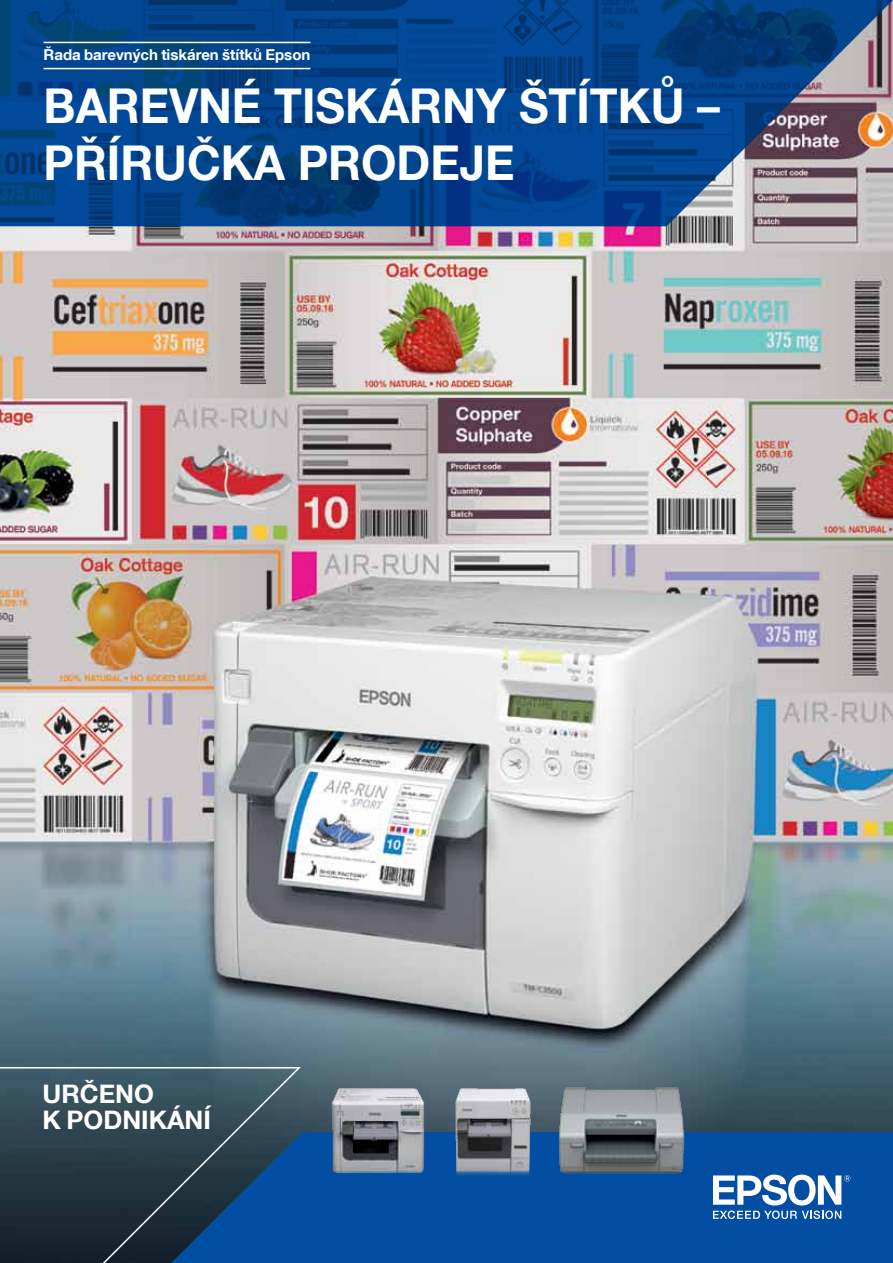
<style>
.page{position:relative;width:893px;height:1263px;background:#fff}
.page>*{position:absolute;margin:0;border:0;box-sizing:border-box;transform-origin:0 0}
.t1{font:700 48px "Helvetica Neue LT Com";color:#fff;scale:.95 1}
.t2{font:700 25.5px/25.5px "Helvetica Neue LT Com";color:#fff}
.t3{font:700 15px "Helvetica Neue LT Com";color:#fff}
</style>
<div class="page">
<img style="left:0;top:226px;width:893px;height:906px">
<div style="left:303px;top:1132px;width:590px;height:131px;background:#034ea2"></div>
<svg style="left:0;top:0;width:893px;height:226px;background:#164c8b"></svg>
<img style="left:553px;top:1078px;width:132px;height:107px">
<img style="left:330px;top:1087px;width:99px;height:89px">
<svg style="left:713px;top:1174px;width:137px;height:45px"></svg>
<svg style="left:0;top:1066px;width:303px;height:197px;background:#274359"></svg>
<hr style="left:44px;top:42px;width:266px;height:1px;background:#fff">
<hr style="left:44px;top:68px;width:266px;height:1px;background:#fff">
<img style="left:446px;top:1085px;width:91px;height:90px">
<p class="t3" style="left:44px;top:45px;width:268px">Řada barevných tiskáren štítků Epson</p>
<p class="t1" style="left:44px;top:75px;width:352px">Barevné ti skárn</p>
<p class="t1" style="left:476px;top:75px;width:105px">y štítk</p>
<p class="t1" style="left:651px;top:75px;width:74px">ů –</p>
<p class="t1" style="left:44px;top:132px;width:33px">příručk</p>
<p class="t1" style="left:254px;top:132px;width:81px">a prode</p>
<p class="t1" style="left:460px;top:132px;width:54px">je</p>
<p class="t2" style="left:43px;top:1080px;width:170px">URČENO<br>K PODNIKÁNÍ</p>
</div>
